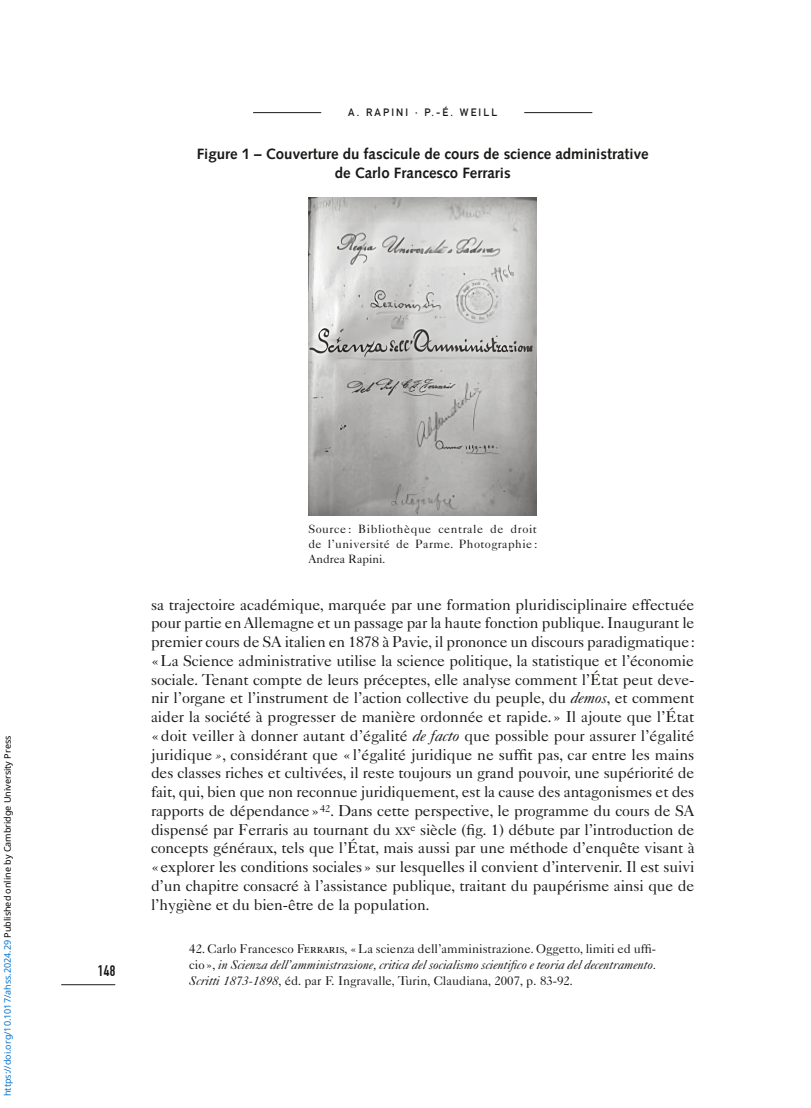
<style>
.page{position:relative;width:811px;height:1108px;background:#fff}
.page>*{position:absolute;margin:0;border:0;box-sizing:border-box;transform-origin:0 0}
.t1{font:15.75px/18.8px "Caslon 540 LT Std Roman Annales";letter-spacing:-.01em;color:#1b1917;text-align:justify}
.t2{font:700 15px/18.8px "Syntax Com";color:#1b1917;text-align:center}
.t3{font:15px "DIN1451 Com Engschrift";color:#1b1917}
.t4{font:12.75px "Caslon 540 LT Std Roman Annales";color:#1b1917}
.t5{font:12.75px "Caslon 540 LT Std Italic Annales";color:#1b1917}
.t6{font:12px/15px "Caslon 540 LT Std Roman Annales";letter-spacing:.03em;color:#1b1917;text-align:justify}
.t7{font:10.5px "DIN1451 Com Mittelschrift";letter-spacing:.2em;color:#1b1917}
.t8{font:9px "Noto Sans";color:#000}
.s1{color:#0172cf}
.s2{font-family:"Caslon 540 LT Std Italic Annales"}
.s3{font-family:"Caslon 540 LT Std Roman Annales"}
</style>
<div class="page">
<hr style="left:61px;top:984px;width:54px;height:1px;background:#1b1917">
<hr style="left:253px;top:112px;width:339px;height:1px;background:#1b1917">
<hr style="left:321px;top:112px;width:203px;height:3px;background:#fff">
<img style="left:308px;top:198px;width:229px;height:318px">
<p class="t7" style="left:348px;top:106px;width:150px">A. RAPINI · P.-É. WEILL</p>
<p class="t2" style="left:197px;top:145px;width:453px">Figure 1 – Couverture du fascicule de cours de science administrative de Carlo Francesco Ferraris</p>
<p class="t8" style="left:1px;top:1096px;width:362px;rotate:-90deg"><span class="s1">https://doi.org/10.1017/ahss.2024.29</span> Published online by Cambridge University Press</p>
<p class="t3" style="left:98px;top:962px;width:19px">148</p>
<p class="t6" style="left:308px;top:521px;width:230px">Source : Bibliothèque centrale de droit de l’université de Parme. Photographie :<br>Andrea Rapini.</p>
<p class="t1" style="left:151px;top:595px;width:545px">sa trajectoire académique, marquée par une formation pluridisciplinaire effectuée pour partie en Allemagne et un passage par la haute fonction publique. Inaugurant le premier cours de SA italien en 1878 à Pavie, il prononce un discours paradigmatique: «La Science administrative utilise la science politique, la statistique et l’économie sociale. Tenant compte de leurs préceptes, elle analyse comment l’État peut deve&shy;nir l’organe et l’instrument de l’action collective du peuple, du <span class="s2">demos</span>, et comment aider la société à progresser de manière ordonnée et rapide.» Il ajoute que l’État «doit veiller à donner autant d’égalité <span class="s2">de facto</span> que possible pour assurer l’égalité juridique<span class="s2">»</span>, considérant que «l’égalité juridique ne suffit pas, car entre les mains des classes riches et cultivées, il reste toujours un grand pouvoir, une supériorité de fait, qui, bien que non reconnue juridiquement, est la cause des antagonismes et des rapports de dépendance»<sup>42</sup>. Dans cette perspective, le programme du cours de SA dispensé par Ferraris au tournant du xx<sup>e</sup> siècle (fig. 1) débute par l’introduction de concepts généraux, tels que l’État, mais aussi par une méthode d’enquête visant à «explorer les conditions sociales» sur lesquelles il convient d’intervenir. Il est suivi d’un chapitre consacré à l’assistance publique, traitant du paupérisme ainsi que de l’hygiène et du bien-être de la population.</p>
<p class="t4" style="left:189px;top:941px;width:468px">42. Carlo Francesco Ferraris, «La scienza dell’amministrazione. Oggetto, limiti ed uffi-</p>
<p class="t5" style="left:189px;top:957px;width:468px"><span class="s3">cio»,</span> in Scienza dell’amministrazione, critica del socialismo scientifico e teoria del decentramento.</p>
<p class="t4" style="left:189px;top:972px;width:385px"><span class="s2">Scritti 1873-1898</span>, éd. par F. Ingravalle, Turin, Claudiana, 2007, p. 83-92.</p>
</div>
